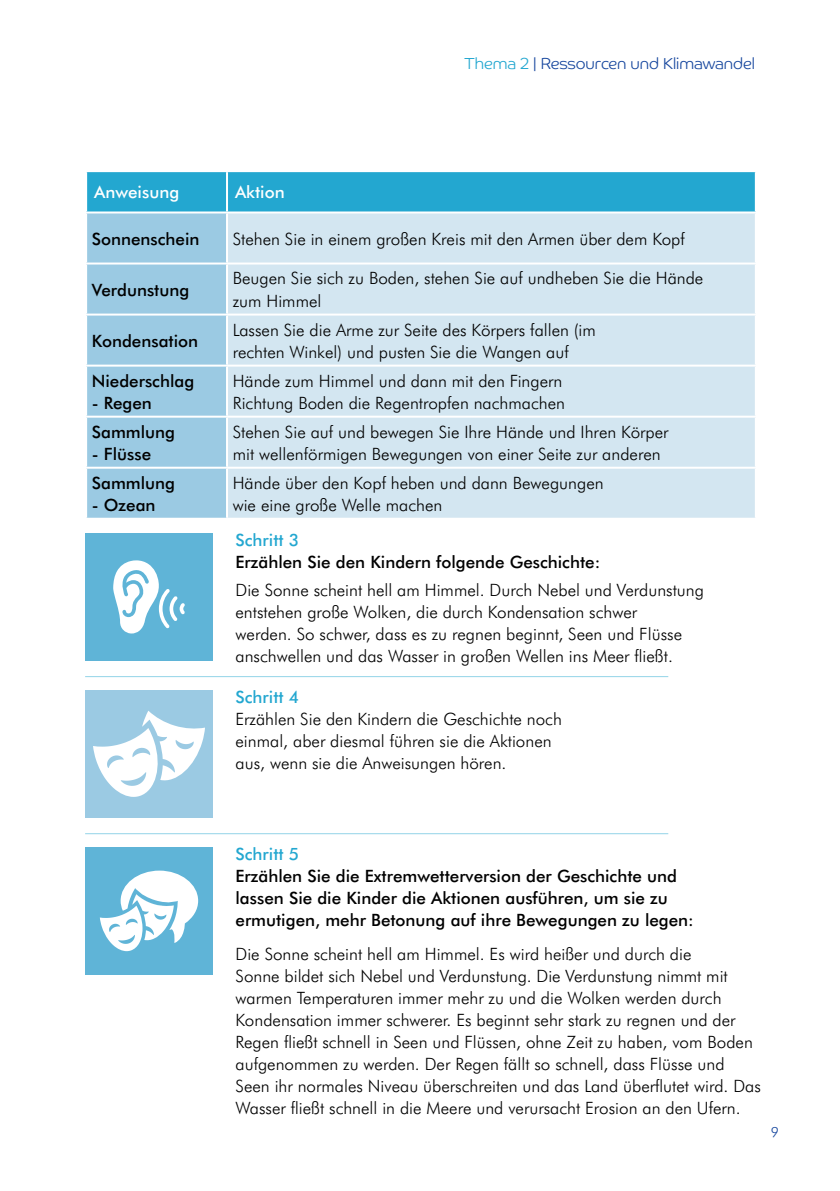
<style>
.page{position:relative;width:840px;height:1191px;background:#fff}
.page>*{position:absolute;margin:0;border:0;box-sizing:border-box;transform-origin:0 0}
.t1{font:300 17px/22px "Futura BT";color:#000}
.t2{font:500 17px/22px "Futura BT";color:#000}
.t3{font:500 17px "Futura BT";color:#23a7d0}
.t4{font:500 17px "Futura BT";color:#fff}
.t5{font:300 16px "Co Headline";color:#17479e}
.t6{font:300 14px "Futura BT";color:#17479e}
.s1{color:#23a7d0}
</style>
<div class="page">
<div style="left:87px;top:172px;width:667px;height:39px;background:#23a7d0"></div>
<div style="left:87px;top:213px;width:139px;height:305px;background:#9bcae3"></div>
<div style="left:228px;top:213px;width:526px;height:305px;background:#d3e6f1"></div>
<hr style="left:226px;top:172px;width:2px;height:39px;background:#fff">
<hr style="left:85px;top:262px;width:142px;height:2px;background:#fff">
<hr style="left:227px;top:262px;width:529px;height:2px;background:#fff">
<hr style="left:85px;top:313px;width:142px;height:2px;background:#fff">
<hr style="left:227px;top:313px;width:529px;height:2px;background:#fff">
<hr style="left:85px;top:364px;width:142px;height:2px;background:#fff">
<hr style="left:227px;top:364px;width:529px;height:2px;background:#fff">
<hr style="left:85px;top:416px;width:142px;height:2px;background:#fff">
<hr style="left:227px;top:416px;width:529px;height:2px;background:#fff">
<hr style="left:85px;top:467px;width:142px;height:2px;background:#fff">
<hr style="left:227px;top:467px;width:529px;height:2px;background:#fff">
<div style="left:85px;top:533px;width:128px;height:128px;background:#5fb4d7"></div>
<svg style="left:113px;top:560px;width:72px;height:73px"></svg>
<div style="left:85px;top:690px;width:128px;height:127px;background:#9bcae3"></div>
<svg style="left:93px;top:711px;width:112px;height:86px"></svg>
<div style="left:85px;top:847px;width:128px;height:127px;background:#5fb4d7"></div>
<svg style="left:100px;top:870px;width:98px;height:81px"></svg>
<hr style="left:85px;top:833px;width:583px;height:1px;background:#23a7d0">
<hr style="left:85px;top:676px;width:583px;height:1px;background:#23a7d0">
<p class="t5" style="left:464px;top:53px;width:291px"><span class="s1">Thema 2</span> | Ressourcen und Klimawandel</p>
<p class="t4" style="left:94px;top:182px;width:87px">Anweisung</p>
<p class="t4" style="left:235px;top:182px;width:51px">Aktion</p>
<p class="t2" style="left:92px;top:227px;width:109px">Sonnenschein</p>
<p class="t1" style="left:232px;top:227px;width:453px">Stehen Sie in einem großen Kreis mit den Armen über dem Kopf</p>
<p class="t2" style="left:92px;top:278px;width:99px">Verdunstung</p>
<p class="t1" style="left:232px;top:265px;width:472px;line-height:23.8px">Beugen Sie sich zu Boden, stehen Sie auf undheben Sie die Hände zum Himmel</p>
<p class="t2" style="left:92px;top:329px;width:108px">Kondensation</p>
<p class="t1" style="left:232px;top:318px;width:364px">Lassen Sie die Arme zur Seite des Körpers fallen (im rechten Winkel) und pusten Sie die Wangen auf</p>
<p class="t2" style="left:92px;top:369px;width:104px">Niederschlag</p>
<p class="t2" style="left:92px;top:391px;width:62px">- Regen</p>
<p class="t1" style="left:232px;top:369px;width:334px">Hände zum Himmel und dann mit den Fingern<br>Richtung Boden die Regentropfen nachmachen</p>
<p class="t2" style="left:92px;top:420px;width:85px">Sammlung</p>
<p class="t2" style="left:92px;top:442px;width:61px">- Flüsse</p>
<p class="t2" style="left:92px;top:471px;width:85px">Sammlung</p>
<p class="t2" style="left:92px;top:493px;width:65px">- Ozean</p>
<p class="t1" style="left:232px;top:420px;width:437px">Stehen Sie auf und bewegen Sie Ihre Hände und Ihren Körper mit wellenförmigen Bewegungen von einer Seite zur anderen</p>
<p class="t1" style="left:232px;top:471px;width:372px">Hände über den Kopf heben und dann Bewegungen wie eine große Welle machen</p>
<p class="t3" style="left:235px;top:530px;width:65px">Schritt 3</p>
<p class="t2" style="left:235px;top:551px;width:366px">Erzählen Sie den Kindern folgende Geschichte:</p>
<p class="t1" style="left:235px;top:578px;width:469px">Die Sonne scheint hell am Himmel. Durch Nebel und Verdunstung entstehen große Wolken, die durch Kondensation schwer<br>werden. So schwer, dass es zu regnen beginnt, Seen und Flüsse anschwellen und das Wasser in großen Wellen ins Meer fließt.</p>
<p class="t3" style="left:235px;top:687px;width:65px">Schritt 4</p>
<p class="t1" style="left:235px;top:708px;width:328px">Erzählen Sie den Kindern die Geschichte noch einmal, aber diesmal führen sie die Aktionen aus, wenn sie die Anweisungen hören.</p>
<p class="t3" style="left:235px;top:844px;width:65px">Schritt 5</p>
<p class="t2" style="left:235px;top:865px;width:459px">Erzählen Sie die Extremwetterversion der Geschichte und lassen Sie die Kinder die Aktionen ausführen, um sie zu ermutigen, mehr Betonung auf ihre Bewegungen zu legen:</p>
<p class="t1" style="left:235px;top:942px;width:526px">Die Sonne scheint hell am Himmel. Es wird heißer und durch die<br>Sonne bildet sich Nebel und Verdunstung. Die Verdunstung nimmt mit warmen Temperaturen immer mehr zu und die Wolken werden durch Kondensation immer schwerer. Es beginnt sehr stark zu regnen und der Regen fließt schnell in Seen und Flüssen, ohne Zeit zu haben, vom Boden aufgenommen zu werden. Der Regen fällt so schnell, dass Flüsse und Seen ihr normales Niveau überschreiten und das Land überflutet wird. Das Wasser fließt schnell in die Meere und verursacht Erosion an den Ufern.</p>
<p class="t6" style="left:770px;top:1122px;width:10px">9</p>
</div>
